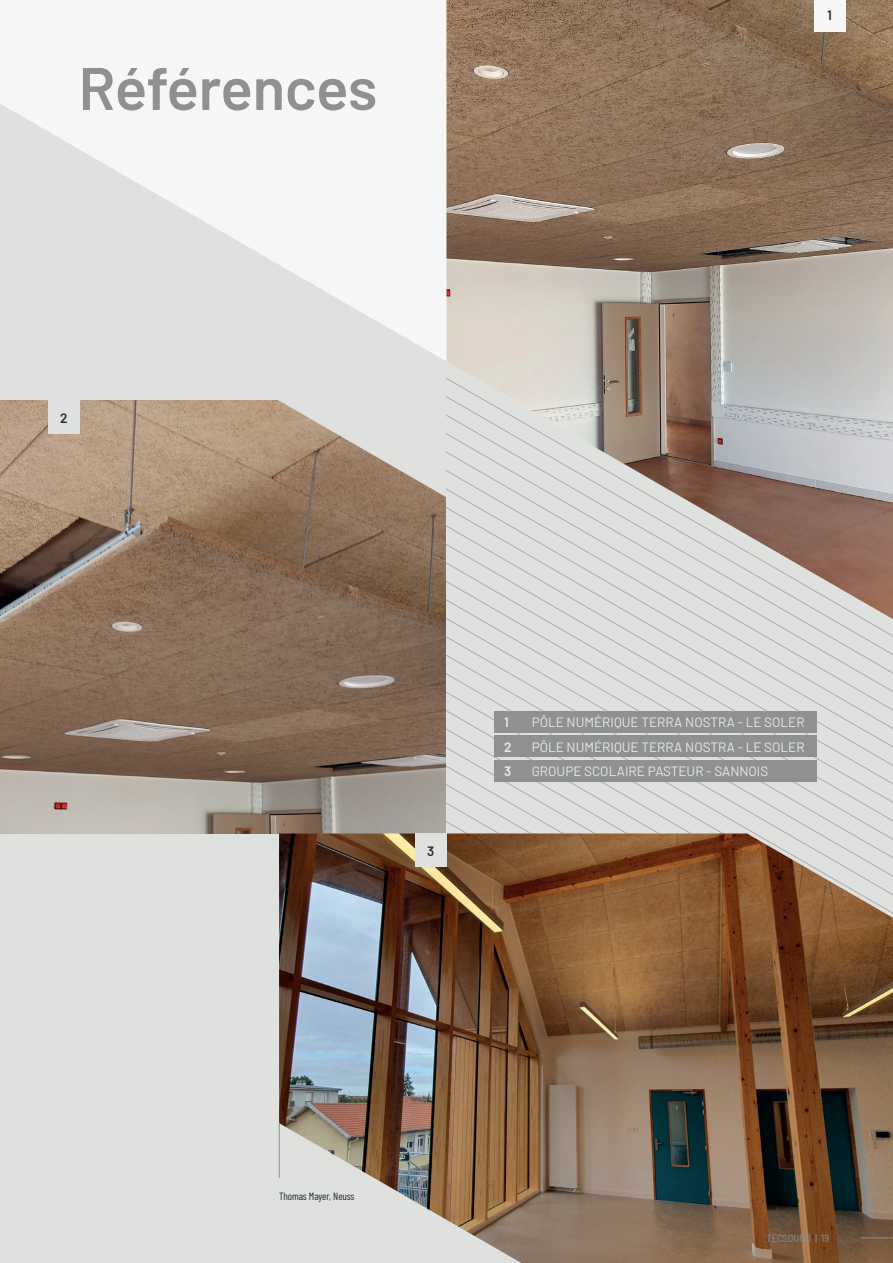
<style>
.page{position:relative;width:893px;height:1263px;background:#dfe1df}
.page>*{position:absolute;margin:0;border:0;box-sizing:border-box;transform-origin:0 0}
.t1{font:600 60px "Barlow";letter-spacing:-.01em;color:#8e9092}
.t2{font:13.5px "Barlow";color:#e8ebe8}
.t3{font:600 13.5px "Barlow";color:#292c2f}
.t4{font:600 13.5px "Barlow";color:#e8ebe8}
.t5{font:10.5px "Barlow Condensed";letter-spacing:-.01em;color:#292c2f}
.t6{font:semi-condensed 10.5px "Barlow";color:#8e9092}
</style>
<div class="page">
<img style="left:0;top:619px;width:446px;height:214px">
<svg style="left:446px;top:623px;width:447px;height:18px"></svg>
<svg style="left:446px;top:641px;width:447px;height:18px"></svg>
<svg style="left:446px;top:659px;width:447px;height:19px"></svg>
<svg style="left:446px;top:678px;width:447px;height:18px"></svg>
<svg style="left:446px;top:696px;width:447px;height:19px"></svg>
<svg style="left:446px;top:715px;width:447px;height:18px"></svg>
<svg style="left:446px;top:733px;width:447px;height:19px"></svg>
<svg style="left:446px;top:770px;width:447px;height:19px"></svg>
<svg style="left:446px;top:789px;width:447px;height:18px"></svg>
<svg style="left:446px;top:807px;width:447px;height:19px"></svg>
<svg style="left:453px;top:826px;width:430px;height:7px"></svg>
<div style="left:494px;top:711px;width:323px;height:21px;background:#8e9092"></div>
<div style="left:494px;top:736px;width:323px;height:21px;background:#8e9092"></div>
<div style="left:494px;top:760px;width:323px;height:21px;background:#8e9092"></div>
<svg style="left:0;top:0;width:446px;height:619px"></svg>
<img style="left:446px;top:0;width:447px;height:619px">
<div style="left:814px;top:0;width:31px;height:31px;background:#f5f6f5"></div>
<img style="left:279px;top:833px;width:614px;height:430px">
<img style="left:278px;top:962px;width:243px;height:301px">
<div style="left:415px;top:833px;width:31px;height:34px;background:#dfe1df"></div>
<hr style="left:279px;top:1123px;width:1px;height:55px;background:#8e9092">
<hr style="left:861px;top:1237px;width:32px;height:1px;background:#8e9092">
<h1 class="t1" style="left:79px;top:44px;width:300px">Références</h1>
<p class="t3" style="left:827px;top:6px;width:6px">1</p>
<p class="t3" style="left:60px;top:408px;width:9px">2</p>
<p class="t3" style="left:427px;top:841px;width:9px">3</p>
<p class="t4" style="left:504px;top:712px;width:6px">1</p>
<p class="t2" style="left:532px;top:712px;width:274px">PÔLE NUMÉRIQUE TERRA NOSTRA - LE SOLER</p>
<p class="t4" style="left:504px;top:737px;width:9px">2</p>
<p class="t2" style="left:532px;top:737px;width:274px">PÔLE NUMÉRIQUE TERRA NOSTRA - LE SOLER</p>
<p class="t4" style="left:504px;top:761px;width:9px">3</p>
<p class="t2" style="left:532px;top:762px;width:238px">GROUPE SCOLAIRE PASTEUR - SANNOIS</p>
<p class="t5" style="left:279px;top:1188px;width:77px">Thomas Mayer, Neuss</p>
<p class="t6" style="left:766px;top:1230px;width:64px">TECSOUND | 19</p>
</div>
